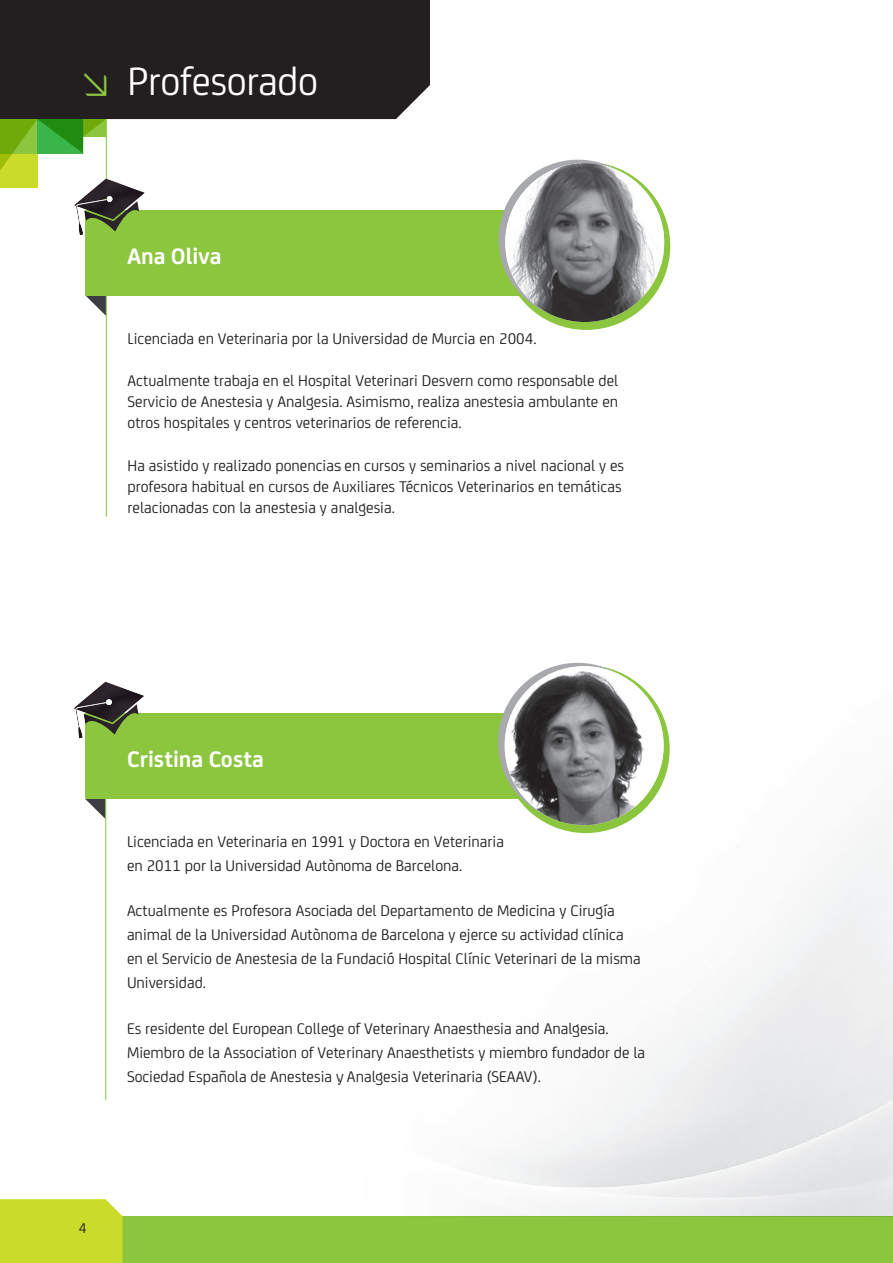
<style>
.page{position:relative;width:893px;height:1263px;background:#fff}
.page>*{position:absolute;margin:0;border:0;box-sizing:border-box;transform-origin:0 0}
.t1{font:42px "FS Joey";letter-spacing:-.01em;color:#fff}
.t2{font:33.6px "DIN";color:#8bc63e}
.t3{font:700 24px "FS Joey";color:#fff}
.dossier_CUERPO_Inter{font:16.5px/24px "FS Joey";color:#231f20}
.t4{font:15px "FS Joey";color:#231f20}
</style>
<div class="page">
<div style="left:0;top:0;width:430px;height:119px;background:#231f20"></div>
<svg style="left:86px;top:296px;width:20px;height:20px"></svg>
<hr style="left:106px;top:119px;width:1px;height:398px;background:#8bc63e">
<div style="left:85px;top:210px;width:506px;height:86px;background:#8bc63e"></div>
<svg style="left:0;top:119px;width:152px;height:116px"></svg>
<div style="left:502px;top:162px;width:168px;height:168px;background:#8bc63e;border-radius:50%"></div>
<div style="left:499px;top:160px;width:158px;height:159px;background:#a8a9ad;border-radius:50%"></div>
<img style="left:505px;top:163px;width:159px;height:159px;border-radius:79px">
<svg style="left:85px;top:799px;width:20px;height:20px"></svg>
<hr style="left:105px;top:714px;width:1px;height:386px;background:#8bc63e">
<div style="left:85px;top:714px;width:505px;height:85px;background:#8bc63e"></div>
<svg style="left:73px;top:681px;width:79px;height:58px"></svg>
<div style="left:0;top:1216px;width:893px;height:47px;background:#8bc63e"></div>
<div style="left:0;top:1199px;width:123px;height:64px;background:#cadb2a"></div>
<img style="left:339px;top:662px;width:554px;height:554px">
<p class="t2" style="left:113px;top:109px;width:36px;rotate:-180deg">≤</p>
<p class="t1" style="left:128px;top:52px;width:192px">Profesorado</p>
<p class="t3" style="left:128px;top:238px;width:95px">Ana Oliva</p>
<p class="dossier_CUERPO_Inter" style="left:128px;top:326px;width:410px">Licenciada en Veterinaria por la Universidad de Murcia en 2004.</p>
<p class="dossier_CUERPO_Inter" style="left:128px;top:369px;width:492px;line-height:21px;text-align:justify">Actualmente trabaja en el Hospital Veterinari Desvern como responsable del Servicio de Anestesia y Analgesia. Asimismo, realiza anestesia ambulante en otros hospitales y centros veterinarios de referencia.</p>
<p class="dossier_CUERPO_Inter" style="left:128px;top:454px;width:498px;line-height:21px">Ha asistido y realizado ponencias en cursos y seminarios a nivel nacional y es profesora habitual en cursos de Auxiliares Técnicos Veterinarios en temáticas relacionadas con la anestesia y analgesia.</p>
<p class="t3" style="left:127px;top:741px;width:138px">Cristina Costa</p>
<p class="dossier_CUERPO_Inter" style="left:127px;top:829px;width:378px">Licenciada en Veterinaria en 1991 y Doctora en Veterinaria en 2011 por la Universidad Autònoma de Barcelona.</p>
<p class="dossier_CUERPO_Inter" style="left:127px;top:898px;width:515px">Actualmente es Profesora Asociada del Departamento de Medicina y Cirugía animal de la Universidad Autònoma de Barcelona y ejerce su actividad clínica en el Servicio de Anestesia de la Fundació Hospital Clínic Veterinari de la misma Universidad.</p>
<p class="dossier_CUERPO_Inter" style="left:127px;top:1015px;width:520px">Es residente del European College of Veterinary Anaesthesia and Analgesia.<br>Miembro de la Association of Veterinary Anaesthetists y miembro fundador de la<br>Sociedad Española de Anestesia y Analgesia Veterinaria (SEAAV).</p>
<p class="t4" style="left:79px;top:1218px;width:9px">4</p>
</div>
